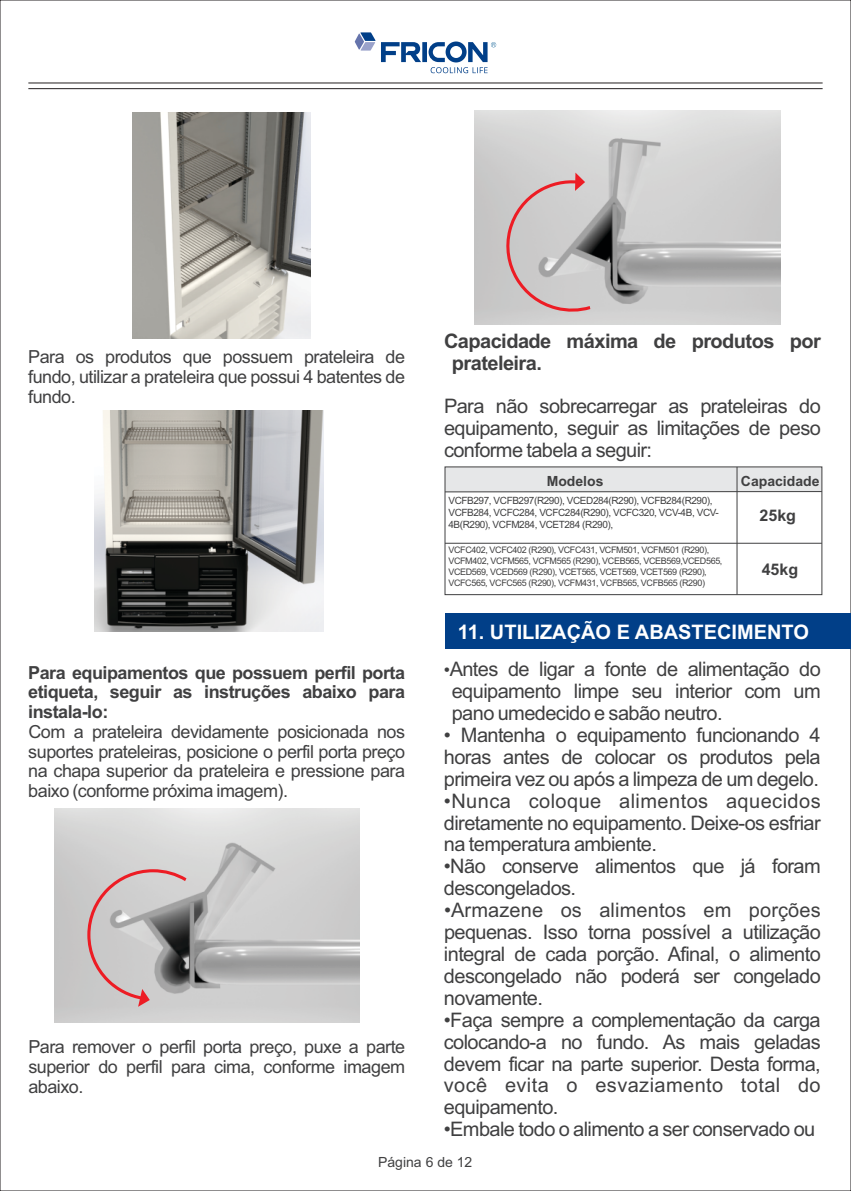
<style>
.page{position:relative;width:851px;height:1191px;background:#fff}
.page>*{position:absolute;margin:0;border:0;box-sizing:border-box;transform-origin:0 0}
.t1{font:20px/21.8px "Arial";letter-spacing:-.03em;color:#404041;text-align:justify}
.t2{font:700 20px/21.8px "Arial";letter-spacing:-.03em;color:#404041}
.t3{font:700 20px "Arial";color:#fff}
.t4{font:18px/19.8px "Arial";letter-spacing:-.03em;color:#404041;text-align:justify}
.t5{font:700 18px/19.8px "Arial";letter-spacing:-.03em;color:#404041;text-align:justify}
.t6{font:700 16px "Arial";color:#404041}
.t7{font:700 14px "Arial";color:#404041}
.t8{font:14px "Arial";color:#404041}
.t9{font:10px/12.2px "Arial";letter-spacing:-.04em;color:#404041}
.t10{font:9px/11px "Arial";letter-spacing:-.04em;color:#404041}
.s1{font-size:18px}
</style>
<div class="page">
<hr style="left:28px;top:82px;width:794px;height:1px;background:#231f20">
<hr style="left:28px;top:88px;width:794px;height:1px;background:#231f20">
<svg style="left:381px;top:41px;width:115px;height:32px"></svg>
<svg style="left:355px;top:32px;width:20px;height:19px"></svg>
<div style="left:445px;top:467px;width:376px;height:25px;background:#e6e7e8"></div>
<hr style="left:445px;top:543px;width:376px;height:1px;background:#404041">
<hr style="left:736px;top:467px;width:1px;height:127px;background:#404041">
<hr style="left:445px;top:491px;width:376px;height:1px;background:#404041">
<div style="left:444px;top:466px;width:378px;height:129px;border:1px solid #404041"></div>
<img style="left:94px;top:410px;width:229px;height:222px">
<img style="left:132px;top:112px;width:178px;height:226px">
<div style="left:445px;top:614px;width:405px;height:35px;background:#013f88"></div>
<img style="left:54px;top:808px;width:306px;height:214px">
<img style="left:474px;top:110px;width:306px;height:215px">
<svg style="left:87px;top:869px;width:99px;height:137px"></svg>
<svg style="left:504px;top:173px;width:86px;height:140px"></svg>
<p class="t4" style="left:28px;top:349px;width:378px">Para os produtos que possuem prateleira de fundo, utilizar a prateleira que possui 4 batentes de fundo.</p>
<p class="t5" style="left:28px;top:664px;width:378px">Para equipamentos que possuem perfil porta etiqueta, seguir as instruções abaixo para instala-lo:</p>
<p class="t4" style="left:28px;top:723px;width:378px">Com a prateleira devidamente posicionada nos suportes prateleiras, posicione o perfil porta preço na chapa superior da prateleira e pressione para baixo (conforme próxima imagem).</p>
<p class="t4" style="left:28px;top:1038px;width:378px">Para remover o perfil porta preço, puxe a parte superior do perfil para cima, conforme imagem abaixo.</p>
<p class="t2" style="left:452px;top:331px;width:370px;text-indent:-8px">Capacidade máxima de produtos por prateleira.</p>
<p class="t1" style="left:444px;top:397px;width:378px">Para não sobrecarregar as prateleiras do equipamento, seguir as limitações de peso conforme tabela a seguir:</p>
<p class="t7" style="left:546px;top:476px;width:58px">Modelos</p>
<p class="t7" style="left:740px;top:476px;width:80px">Capacidade</p>
<p class="t6" style="left:759px;top:509px;width:38px">25kg</p>
<p class="t6" style="left:761px;top:563px;width:38px">45kg</p>
<p class="t9" style="left:448px;top:495px;width:272px">VCFB297, VCFB297(R290), VCED284(R290), VCFB284(R290),<br>VCFB284, VCFC284, VCFC284(R290), VCFC320, VCV-4B, VCV-<br>4B(R290), VCFM284, VCET284 (R290),</p>
<p class="t10" style="left:448px;top:545px;width:275px">VCFC402, VCFC402 (R290), VCFC431, VCFM501, VCFM501 (R290), VCFM402, VCFM565, VCFM565 (R290), VCEB565, VCEB569,VCED565, VCED569, VCED569 (R290), VCET565, VCET569, VCET569 (R290), VCFC565, VCFC565 (R290), VCFM431, VCFB565, VCFB565 (R290)</p>
<p class="t3" style="left:457px;top:624px;width:353px">11. UTILIZAÇÃO E ABASTECIMENTO</p>
<p class="t1" style="left:451px;top:660px;width:370px;text-indent:-8px"><span class="s1">•</span>Antes de ligar a fonte de alimentação do equipamento limpe seu interior com um pano umedecido e sabão neutro.</p>
<p class="t1" style="left:444px;top:726px;width:378px">• Mantenha o equipamento funcionando 4 horas antes de colocar os produtos pela primeira vez ou após a limpeza de um degelo.</p>
<p class="t1" style="left:444px;top:791px;width:378px">•Nunca coloque alimentos aquecidos diretamente no equipamento. Deixe-os esfriar na temperatura ambiente.</p>
<p class="t1" style="left:444px;top:857px;width:378px">•Não conserve alimentos que já foram descongelados.</p>
<p class="t1" style="left:444px;top:901px;width:378px">•Armazene os alimentos em porções pequenas. Isso torna possível a utilização integral de cada porção. Afinal, o alimento descongelado não poderá ser congelado novamente.</p>
<p class="t1" style="left:444px;top:1010px;width:378px">•Faça sempre a complementação da carga colocando-a no fundo. As mais geladas devem ficar na parte superior. Desta forma, você evita o esvaziamento total do equipamento.</p>
<p class="t1" style="left:444px;top:1120px;width:373px">•Embale todo o alimento a ser conservado ou</p>
<p class="t8" style="left:378px;top:1156px;width:96px">Página 6 de 12</p>
</div>
